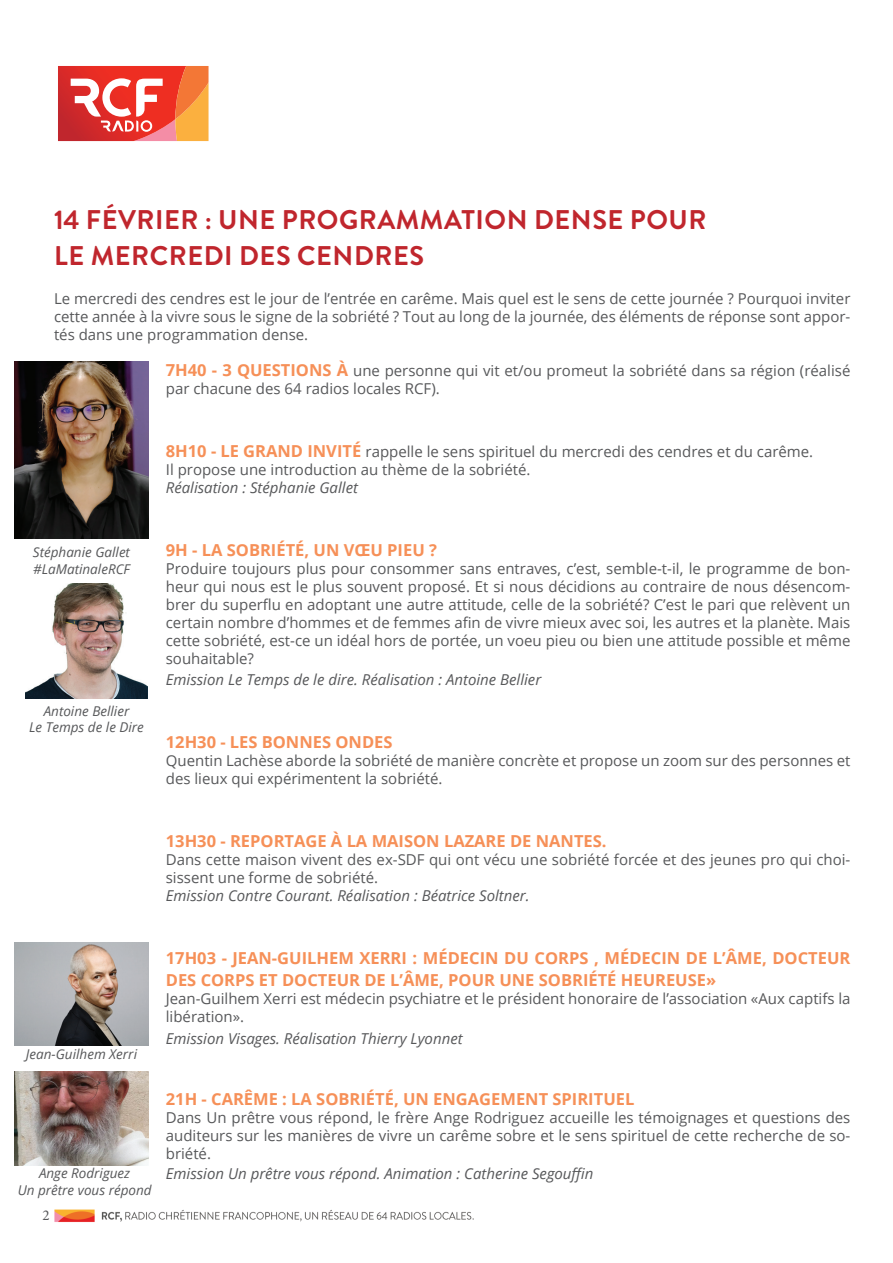
<style>
.page{position:relative;width:893px;height:1263px;background:#fff}
.page>*{position:absolute;margin:0;border:0;box-sizing:border-box;transform-origin:0 0}
.t1{font:700 27px/36px "Brandon Grotesque";letter-spacing:.02em;color:#c0262d}
.t2{font:700 16.5px/21.6px "Open Sans";color:#f69058}
.t3{font:15px/18px "Open Sans";color:#57585a}
.t4{font:italic 15px "Open Sans";color:#57585a}
.t5{font:15px "Minion Pro";color:#57585a}
.t6{font:italic 13.5px/16.2px "Open Sans";color:#57585a;text-align:center}
.s1{font-weight:700;font-size:16.5px;color:#f69058}
</style>
<div class="page">
<svg style="left:58px;top:66px;width:151px;height:76px;background:#ea6853"></svg>
<img style="left:54px;top:1209px;width:420px;height:13px">
<img style="left:26px;top:584px;width:121px;height:114px">
<img style="left:15px;top:942px;width:133px;height:103px">
<img style="left:15px;top:1071px;width:133px;height:94px">
<img style="left:15px;top:361px;width:133px;height:178px">
<h1 class="t1" style="left:54px;top:202px;width:654px">14 FÉVRIER : UNE PROGRAMMATION DENSE POUR<br>LE MERCREDI DES CENDRES</h1>
<p class="t3" style="left:54px;top:290px;width:798px;text-align:justify">Le mercredi des cendres est le jour de l’entrée en carême. Mais quel est le sens de cette journée ? Pourquoi inviter cette année à la vivre sous le signe de la sobriété ? Tout au long de la journée, des éléments de réponse sont appor&shy;tés dans une programmation dense.</p>
<p class="t3" style="left:166px;top:361px;width:686px"><span class="s1">7H40 - 3 QUESTIONS À</span> une personne qui vit et/ou promeut la sobriété dans sa région (réalisé par chacune des 64 radios locales RCF).</p>
<p class="t6" style="left:33px;top:544px;width:99px;text-align:left">Stéphanie Gallet #LaMatinaleRCF</p>
<p class="t6" style="left:29px;top:702px;width:116px">Antoine Bellier<br>Le Temps de le Dire</p>
<p class="t3" style="left:166px;top:442px;width:649px"><span class="s1">8H10 - LE GRAND INVITÉ</span> rappelle le sens spirituel du mercredi des cendres et du carême.<br>Il propose une introduction au thème de la sobriété.</p>
<p class="t4" style="left:166px;top:477px;width:194px">Réalisation : Stéphanie Gallet</p>
<p class="t2" style="left:166px;top:538px;width:273px">9H - LA SOBRIÉTÉ, UN VŒU PIEU ?</p>
<p class="t3" style="left:166px;top:559px;width:686px;text-align:justify">Produire toujours plus pour consommer sans entraves, c’est, semble-t-il, le programme de bon&shy;heur qui nous est le plus souvent proposé. Et si nous décidions au contraire de nous désencom&shy;brer du superflu en adoptant une autre attitude, celle de la sobriété? C’est le pari que relèvent un certain nombre d’hommes et de femmes afin de vivre mieux avec soi, les autres et la planète. Mais cette sobriété, est-ce un idéal hors de portée, un voeu pieu ou bien une attitude possible et même souhaitable?</p>
<p class="t4" style="left:166px;top:669px;width:377px">Emission Le Temps de le dire. Réalisation : Antoine Bellier</p>
<p class="t2" style="left:166px;top:731px;width:228px">12H30 - LES BONNES ONDES</p>
<p class="t3" style="left:166px;top:751px;width:686px">Quentin Lachèse aborde la sobriété de manière concrète et propose un zoom sur des personnes et des lieux qui expérimentent la sobriété.</p>
<p class="t2" style="left:166px;top:830px;width:442px">13H30 - REPORTAGE À LA MAISON LAZARE DE NANTES.</p>
<p class="t3" style="left:166px;top:850px;width:686px">Dans cette maison vivent des ex-SDF qui ont vécu une sobriété forcée et des jeunes pro qui choi&shy;sissent une forme de sobriété.</p>
<p class="t4" style="left:166px;top:885px;width:365px">Emission Contre Courant. Réalisation : Béatrice Soltner.</p>
<p class="t6" style="left:26px;top:1046px;width:113px">Jean-Guilhem Xerri</p>
<p class="t6" style="left:18px;top:1165px;width:135px">Ange Rodriguez<br>Un prêtre vous répond</p>
<p class="t5" style="left:43px;top:1205px;width:9px">2</p>
<p class="t2" style="left:166px;top:947px;width:686px">17H03 - JEAN-GUILHEM XERRI : MÉDECIN DU CORPS , MÉDECIN DE L’ÂME, DOCTEUR<br>DES CORPS ET DOCTEUR DE L’ÂME, POUR UNE SOBRIÉTÉ HEUREUSE»</p>
<p class="t3" style="left:166px;top:989px;width:686px">Jean-Guilhem Xerri est médecin psychiatre et le président honoraire de l’association «Aux captifs la libération».</p>
<p class="t4" style="left:166px;top:1028px;width:298px">Emission Visages. Réalisation Thierry Lyonnet</p>
<p class="t2" style="left:166px;top:1087px;width:470px">21H - CARÊME : LA SOBRIÉTÉ, UN ENGAGEMENT SPIRITUEL</p>
<p class="t3" style="left:166px;top:1108px;width:686px;text-align:justify">Dans Un prêtre vous répond, le frère Ange Rodriguez accueille les témoignages et questions des auditeurs sur les manières de vivre un carême sobre et le sens spirituel de cette recherche de so&shy;briété.</p>
<p class="t4" style="left:166px;top:1163px;width:429px">Emission Un prêtre vous répond. Animation : Catherine Segouffin</p>
</div>
